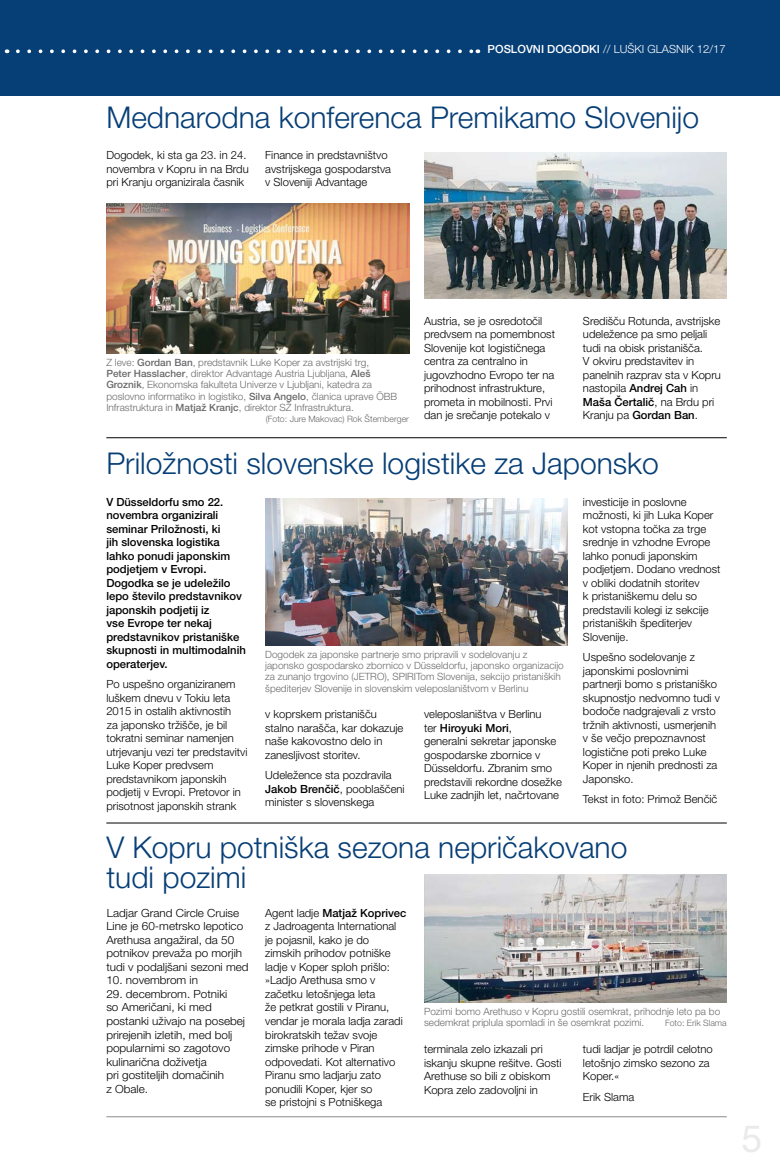
<style>
.page{position:relative;width:780px;height:1170px;background:#fff}
.page>*{position:absolute;margin:0;border:0;box-sizing:border-box;transform-origin:0 0}
.t1{font:37.5px "AA Helvetica";color:#eaeaeb}
.t2{font:30px/30px "Helvetica L";color:#063e76}
.t3{font:11.25px/13.5px "Helvetica L";color:#000}
.t4{font:11.25px/13.5px "Helvetica LB";color:#000}
.t5{font:11.25px/13.5px "Helvetica L";color:#000;scale:1.04 1}
.t6{font:11.25px "Helvetica LB";color:#fff}
.t7{font:11.25px "Helvetica L";color:#fff}
.t8{font:10px/11.2px "Helvetica L";color:#6a6a6d}
.t9{font:8.75px "Helvetica L";color:#6a6a6d}
.s1{font-family:"Helvetica L"}
.s2{font-family:"Helvetica LB"}
</style>
<div class="page">
<hr style="left:106px;top:1116px;width:620px;height:1px;background:#8b8c8f">
<div style="left:0;top:0;width:780px;height:96px;background:#063e76"></div>
<svg style="left:18px;top:49px;width:460px;height:4px"></svg>
<hr style="left:106px;top:437px;width:620px;height:1px;background:#000">
<hr style="left:106px;top:822px;width:620px;height:1px;background:#000">
<img style="left:424px;top:152px;width:302px;height:147px">
<img style="left:265px;top:498px;width:303px;height:147px">
<img style="left:106px;top:203px;width:303px;height:150px">
<img style="left:424px;top:874px;width:302px;height:128px">
<p class="t6" style="left:487px;top:42px;width:133px">POSLOVNI DOGODKI <span class="s1">// luški</span></p>
<p class="t7" style="left:647px;top:42px;width:8px">glasnik</p>
<p class="t7" style="left:697px;top:42px;width:30px">12/17</p>
<h2 class="t2" style="left:106px;top:101px;width:594px">Mednarodna konferenca Premikamo Slovenijo</h2>
<p class="t3" style="left:106px;top:148px;width:144px">Dogodek, ki sta ga 23. in 24. novembra v Kopru in na Brdu pri Kranju organizirala časnik</p>
<p class="t3" style="left:265px;top:148px;width:127px">Finance in predstavništvo avstrijskega gospodarstva v Sloveniji Advantage</p>
<p class="t3" style="left:424px;top:313px;width:132px">Austria, se je osredotočil predvsem na pomembnost<br>Slovenije kot logističnega centra za centralno in jugovzhodno Evropo ter na prihodnost infrastrukture, prometa in mobilnosti. Prvi dan je srečanje potekalo v</p>
<p class="t3" style="left:583px;top:313px;width:139px">Središču Rotunda, avstrijske udeležence pa smo peljali tudi na obisk pristanišča.<br>V okviru predstavitev in panelnih razprav sta v Kopru nastopila <span class="s2">Andrej Cah</span> in</p>
<p class="t8" style="left:106px;top:356px;width:292px">Z leve: <span class="s2">Gordan Ban</span>, predstavnik Luke Koper za avstrijski trg,<br><span class="s2">Peter Hasslacher</span>, direktor Advantage Austria Ljubljana, <span class="s2">Aleš Groznik</span>, Ekonomska fakulteta Univerze v Ljubljani, katedra za poslovno informatiko in logistiko, <span class="s2">Silva Angelo</span>, članica uprave ÖBB Infrastruktura in <span class="s2">Matjaž Kranjc</span>, direktor SŽ Infrastruktura.</p>
<p class="t9" style="left:266px;top:413px;width:145px">(Foto: Jure Makovac) Rok Štemberger</p>
<p class="t4" style="left:583px;top:394px;width:133px">Maša Čertalič<span class="s1">, na Brdu pri</span></p>
<p class="t3" style="left:583px;top:408px;width:116px">Kranju pa <span class="s2">Gordan Ban</span>.</p>
<h2 class="t2" style="left:106px;top:447px;width:554px">Priložnosti slovenske logistike za Japonsko</h2>
<p class="t4" style="left:106px;top:494px;width:141px">V Düsseldorfu smo 22. novembra organizirali seminar Priložnosti, ki<br>jih slovenska logistika lahko ponudi japonskim podjetjem v Evropi.<br>Dogodka se je udeležilo lepo število predstavnikov japonskih podjetij iz<br>vse Evrope ter nekaj predstavnikov pristaniške skupnosti in multimodalnih operaterjev.</p>
<p class="t3" style="left:106px;top:677px;width:143px">Po uspešno organiziranem luškem dnevu v Tokiu leta<br>2015 in ostalih aktivnostih<br>za japonsko tržišče, je bil tokratni seminar namenjen utrjevanju vezi ter predstavitvi<br>Luke Koper predvsem predstavnikom japonskih podjetij v Evropi. Pretovor in prisotnost japonskih strank</p>
<p class="t3" style="left:583px;top:494px;width:139px">investicije in poslovne možnosti, ki jih Luka Koper kot vstopna točka za trge srednje in vzhodne Evrope lahko ponudi japonskim podjetjem. Dodano vrednost v obliki dodatnih storitev<br>k pristaniškemu delu so predstavili kolegi iz sekcije pristaniških špediterjev<br>Slovenije.</p>
<p class="t3" style="left:583px;top:650px;width:138px">Uspešno sodelovanje z japonskimi poslovnimi partnerji bomo s pristaniško skupnostjo nedvomno tudi v bodoče nadgrajevali z vrsto tržnih aktivnosti, usmerjenih v še večjo prepoznavnost logistične poti preko Luke<br>Koper in njenih prednosti za<br>Japonsko.</p>
<p class="t3" style="left:583px;top:792px;width:136px">Tekst in foto: Primož Benčič</p>
<h2 class="t2" style="left:106px;top:831px;width:522px">V Kopru potniška sezona nepričakovano tudi pozimi</h2>
<p class="t8" style="left:265px;top:648px;width:300px">Dogodek za japonske partnerje smo pripravili v sodelovanju z japonsko gospodarsko zbornico v Düsseldorfu, japonsko organizacijo za zunanjo trgovino (JETRO), SPIRITom Slovenija, sekcijo pristaniških špediterjev Slovenije in slovenskim veleposlaništvom v Berlinu</p>
<p class="t3" style="left:265px;top:707px;width:140px">v koprskem pristanišču stalno narašča, kar dokazuje naše kakovostno delo in zanesljivost storitev.</p>
<p class="t3" style="left:265px;top:768px;width:128px">Udeležence sta pozdravila</p>
<p class="t4" style="left:265px;top:781px;width:141px">Jakob Brenčič<span class="s1">, pooblaščeni</span></p>
<p class="t3" style="left:265px;top:795px;width:111px">minister s slovenskega</p>
<p class="t3" style="left:424px;top:707px;width:119px">veleposlaništva v Berlinu</p>
<p class="t4" style="left:424px;top:720px;width:89px"><span class="s1">ter</span> Hiroyuki Mori<span class="s1">,</span></p>
<p class="t3" style="left:424px;top:734px;width:139px">generalni sekretar japonske gospodarske zbornice v<br>Düsseldorfu. Zbranim smo predstavili rekordne dosežke<br>Luke zadnjih let, načrtovane</p>
<p class="t5" style="left:106px;top:905px;width:138px">Ladjar Grand Circle Cruise<br>Line je 60-metrsko lepotico<br>Arethusa angažiral, da 50 potnikov prevaža po morjih tudi v podaljšani sezoni med</p>
<p class="t5" style="left:106px;top:973px;width:90px">10. novembrom in</p>
<p class="t5" style="left:106px;top:986px;width:135px">29. decembrom. Potniki<br>so Američani, ki med postanki uživajo na posebej prirejenih izletih, med bolj popularnimi so zagotovo kulinarična doživetja<br>pri gostiteljih domačinih<br>z Obale.</p>
<p class="t4" style="left:265px;top:906px;width:143px"><span class="s1">Agent ladje</span> Matjaž Koprivec</p>
<p class="t3" style="left:265px;top:919px;width:139px">z Jadroagenta International je pojasnil, kako je do zimskih prihodov potniške ladje v Koper sploh prišlo: »Ladjo Arethusa smo v začetku letošnjega leta<br>že petkrat gostili v Piranu, vendar je morala ladja zaradi birokratskih težav svoje zimske prihode v Piran odpovedati. Kot alternativo<br>Piranu smo ladjarju zato ponudili Koper, kjer so<br>se pristojni s Potniškega</p>
<p class="t8" style="left:424px;top:1005px;width:297px">Pozimi bomo Arethuso v Kopru gostili osemkrat, prihodnje leto pa bo sedemkrat priplula spomladi in še osemkrat pozimi.</p>
<p class="t9" style="left:665px;top:1017px;width:63px">Foto: Erik Slama</p>
<p class="t3" style="left:424px;top:1041px;width:139px">terminala zelo izkazali pri iskanju skupne rešitve. Gosti<br>Arethuse so bili z obiskom<br>Kopra zelo zadovoljni in</p>
<p class="t3" style="left:583px;top:1041px;width:131px">tudi ladjar je potrdil celotno letošnjo zimsko sezono za<br>Koper.«</p>
<p class="t3" style="left:583px;top:1089px;width:53px">Erik Slama</p>
<h1 class="t1" style="left:741px;top:1116px;width:22px">5</h1>
</div>
